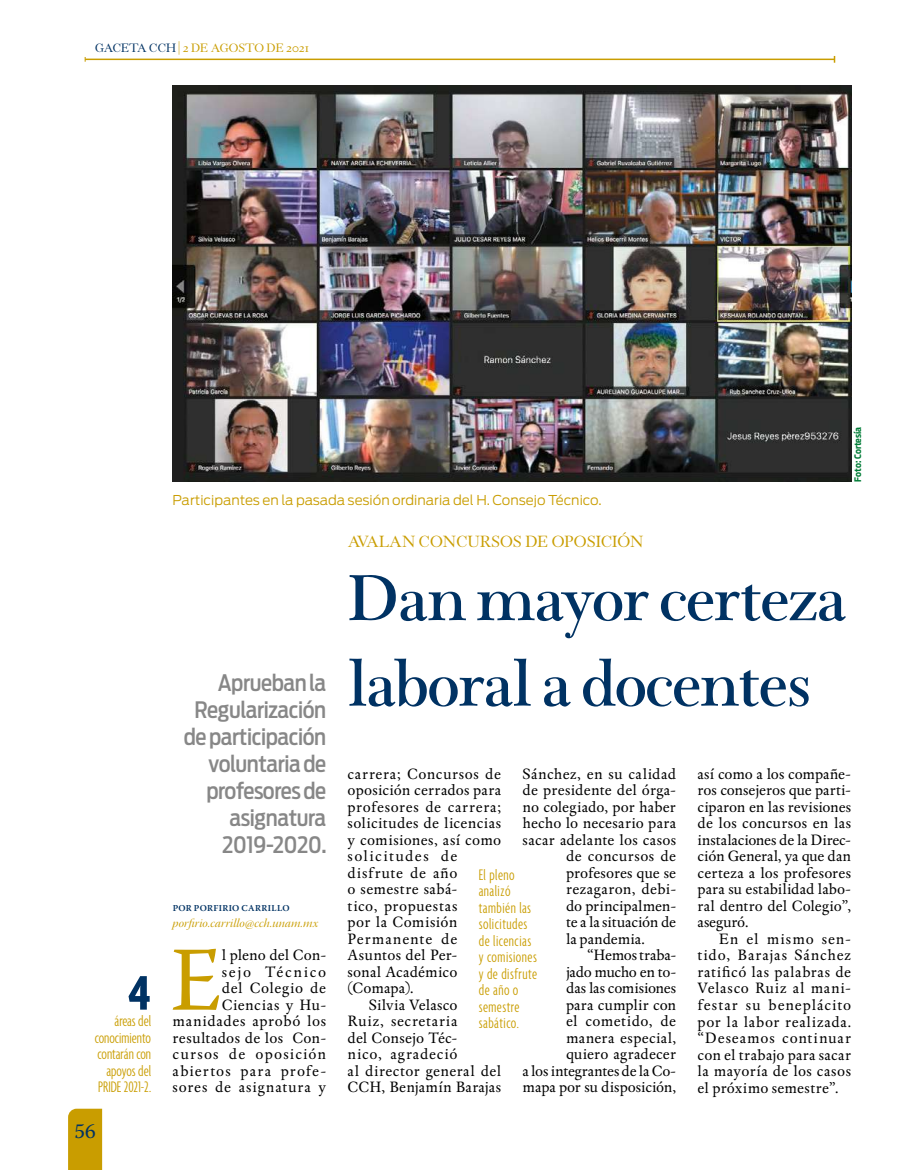
<style>
.page{position:relative;width:915px;height:1170px;background:#fff}
.page>*{position:absolute;margin:0;border:0;box-sizing:border-box;transform-origin:0 0}
.t1{font:90.9px "Warnock Pro";color:#c99d00}
.t2{font:600 72px/85.5px "Wessex";letter-spacing:-.03em;color:#003263}
.t3{font:700 condensed 52.5px "Agenda";color:#003263}
.t4{font:500 22.5px/27px "Antenna Cond";letter-spacing:-.015em;color:#878787;text-align:right}
.t5{font:21px "Warnock Pro";color:#003263}
.t6{font:18px "Wessex";color:#c99d00}
.t7{font:300 extra-condensed 16.5px/16.5px "Agenda";letter-spacing:.03em;color:#c99d00}
.t8{font:300 extra-condensed 16.5px/16.5px "Agenda";color:#c99d00;text-align:right}
.t9{font:15.75px/16.5px "Espinosa Nova";letter-spacing:.015em;color:#000;text-align:justify}
.t10{font:15.75px/16.5px "Espinosa Nova";letter-spacing:.045em;color:#000;text-align:right}
.t11{font:15.75px "Espinosa Nova";letter-spacing:-.01em;color:#000}
.t12{font:15.75px "Espinosa Nova";letter-spacing:.05em;color:#000}
.t13{font:15.75px "Espinosa Nova";letter-spacing:.035em;color:#000}
.t14{font:15.75px "Espinosa Nova";letter-spacing:-.005em;color:#000}
.t15{font:15.75px "Espinosa Nova";letter-spacing:-.02em;color:#000}
.t16{font:15.75px "Espinosa Nova";letter-spacing:-.015em;color:#000}
.t17{font:15.75px "Espinosa Nova";letter-spacing:.04em;color:#000}
.t18{font:15.75px "Espinosa Nova";letter-spacing:.085em;color:#000}
.t19{font:300 13.5px "Antenna";color:#c99d00}
.t20{font:13.5px "Wessex";color:#c99d00}
.t21{font:12px "Warnock Pro It Disp";letter-spacing:.015em;color:#c99d00}
.t22{font:600 9px "Warnock Pro";letter-spacing:.035em;color:#003263}
.t23{font:700 9px "Antenna Cond";color:#007c37}
.s1{color:#003263}
</style>
<div class="page">
<img style="left:172px;top:85px;width:678px;height:396px">
<hr style="left:85px;top:59px;width:749px;height:1px;background:#c99d00">
<svg style="left:833px;top:56px;width:2px;height:7px"></svg>
<div style="left:68px;top:1108px;width:34px;height:61px;background:#c99d00"></div>
<p class="t20" style="left:95px;top:40px;width:215px"><span class="s1">GACETA CCH</span> | 2 DE AGOSTO DE 2021</p>
<p class="t19" style="left:172px;top:492px;width:430px">Participantes en la pasada sesión ordinaria del H. Consejo Técnico.</p>
<p class="t23" style="left:852px;top:481px;width:56px;rotate:-90deg">Foto: Cortesía</p>
<h3 class="t3" style="left:128px;top:961px;width:24px">4</h3>
<p class="t8" style="left:95px;top:1012px;width:58px">áreas del conocimiento contarán con apoyos del<br>PRIDE 2021-2.</p>
<h3 class="t5" style="left:74px;top:1118px;width:23px">56</h3>
<h3 class="t4" style="left:184px;top:669px;width:144px">Aprueban la<br>Regularización de participación voluntaria de profesores de asignatura<br>2019-2020.</h3>
<p class="t22" style="left:173px;top:902px;width:118px">POR PORFIRIO CARRILLO</p>
<p class="t21" style="left:172px;top:916px;width:147px">porfirio.carrillo@cch.unam.mx</p>
<h1 class="t1" style="left:170px;top:925px;width:53px">E</h1>
<p class="t10" style="left:173px;top:947px;width:155px">l pleno del Con-<br>sejo Técnico<br>del Colegio de<br>Ciencias y Hu&shy;manidades aprobó los resultados de los Con&shy;cursos de oposición abiertos para profe&shy;sores de asignatura y</p>
<p class="t6" style="left:347px;top:532px;width:297px">AVALAN CONCURSOS DE OPOSICIÓN</p>
<h2 class="t2" style="left:347px;top:556px;width:501px">Dan mayor certeza laboral a docentes</h2>
<p class="t17" style="left:347px;top:764px;width:155px">carrera; Concursos de</p>
<p class="t9" style="left:347px;top:782px;width:155px">oposición cerrados para</p>
<p class="t13" style="left:347px;top:797px;width:155px">profesores de carrera;</p>
<p class="t9" style="left:347px;top:815px;width:155px">solicitudes de licencias</p>
<p class="t9" style="left:347px;top:831px;width:155px">y comisiones, así como</p>
<p class="t18" style="left:347px;top:847px;width:111px">solicitudes de</p>
<p class="t12" style="left:347px;top:863px;width:111px">disfrute de año</p>
<p class="t9" style="left:347px;top:881px;width:111px">o semestre sabá-</p>
<p class="t13" style="left:347px;top:896px;width:111px">tico, propuestas</p>
<p class="t9" style="left:347px;top:914px;width:111px">por la Comisión</p>
<p class="t12" style="left:347px;top:929px;width:111px">Permanente de</p>
<p class="t9" style="left:347px;top:947px;width:111px">Asuntos del Per-</p>
<p class="t9" style="left:347px;top:963px;width:111px">sonal Académico</p>
<p class="t9" style="left:347px;top:980px;width:67px">(Comapa).</p>
<p class="t9" style="left:369px;top:996px;width:90px">Silvia Velasco</p>
<p class="t10" style="left:347px;top:1013px;width:111px">Ruiz, secretaria</p>
<p class="t9" style="left:347px;top:1029px;width:111px">del Consejo Téc-</p>
<p class="t12" style="left:347px;top:1045px;width:111px">nico, agradeció</p>
<p class="t9" style="left:347px;top:1062px;width:155px">al director general del</p>
<p class="t9" style="left:347px;top:1079px;width:155px">CCH, Benjamín Barajas</p>
<p class="t9" style="left:522px;top:765px;width:155px">Sánchez, en su calidad</p>
<p class="t9" style="left:522px;top:782px;width:155px">de presidente del órga-</p>
<p class="t9" style="left:522px;top:798px;width:155px">no colegiado, por haber</p>
<p class="t9" style="left:522px;top:815px;width:155px">hecho lo necesario para</p>
<p class="t9" style="left:522px;top:831px;width:155px">sacar adelante los casos</p>
<p class="t9" style="left:566px;top:848px;width:112px">de concursos de</p>
<p class="t9" style="left:566px;top:864px;width:112px">profesores que se</p>
<p class="t9" style="left:566px;top:881px;width:112px">rezagaron, debi-</p>
<p class="t11" style="left:566px;top:896px;width:112px">do principalmen-</p>
<p class="t11" style="left:566px;top:913px;width:112px">te a la situación de</p>
<p class="t14" style="left:566px;top:929px;width:80px">la pandemia.</p>
<p class="t15" style="left:587px;top:946px;width:90px">“Hemos traba-</p>
<p class="t15" style="left:566px;top:962px;width:112px">jado mucho en to-</p>
<p class="t11" style="left:566px;top:979px;width:112px">das las comisiones</p>
<p class="t9" style="left:566px;top:996px;width:112px">para cumplir con</p>
<p class="t9" style="left:566px;top:1013px;width:112px">el cometido, de</p>
<p class="t9" style="left:566px;top:1029px;width:112px">manera especial,</p>
<p class="t9" style="left:566px;top:1046px;width:112px">quiero agradecer</p>
<p class="t16" style="left:522px;top:1061px;width:155px">a los integrantes de la Co-</p>
<p class="t14" style="left:522px;top:1078px;width:155px">mapa por su disposición,</p>
<p class="t7" style="left:478px;top:866px;width:60px">El pleno analizó también las solicitudes de licencias y comisiones y de disfrute de año o semestre sabático.</p>
<p class="t9" style="left:697px;top:765px;width:155px">así como a los compañe&shy;ros consejeros que parti&shy;ciparon en las revisiones de los concursos en las instalaciones de la Direc&shy;ción General, ya que dan certeza a los profesores para su estabilidad labo&shy;ral dentro del Colegio”, aseguró.</p>
<p class="t9" style="left:697px;top:931px;width:155px;text-indent:21px">En el mismo sen&shy;tido, Barajas Sánchez ratificó las palabras de Velasco Ruiz al mani&shy;festar su beneplácito por la labor realizada. “Deseamos continuar con el trabajo para sacar la mayoría de los casos el próximo semestre”.</p>
</div>
